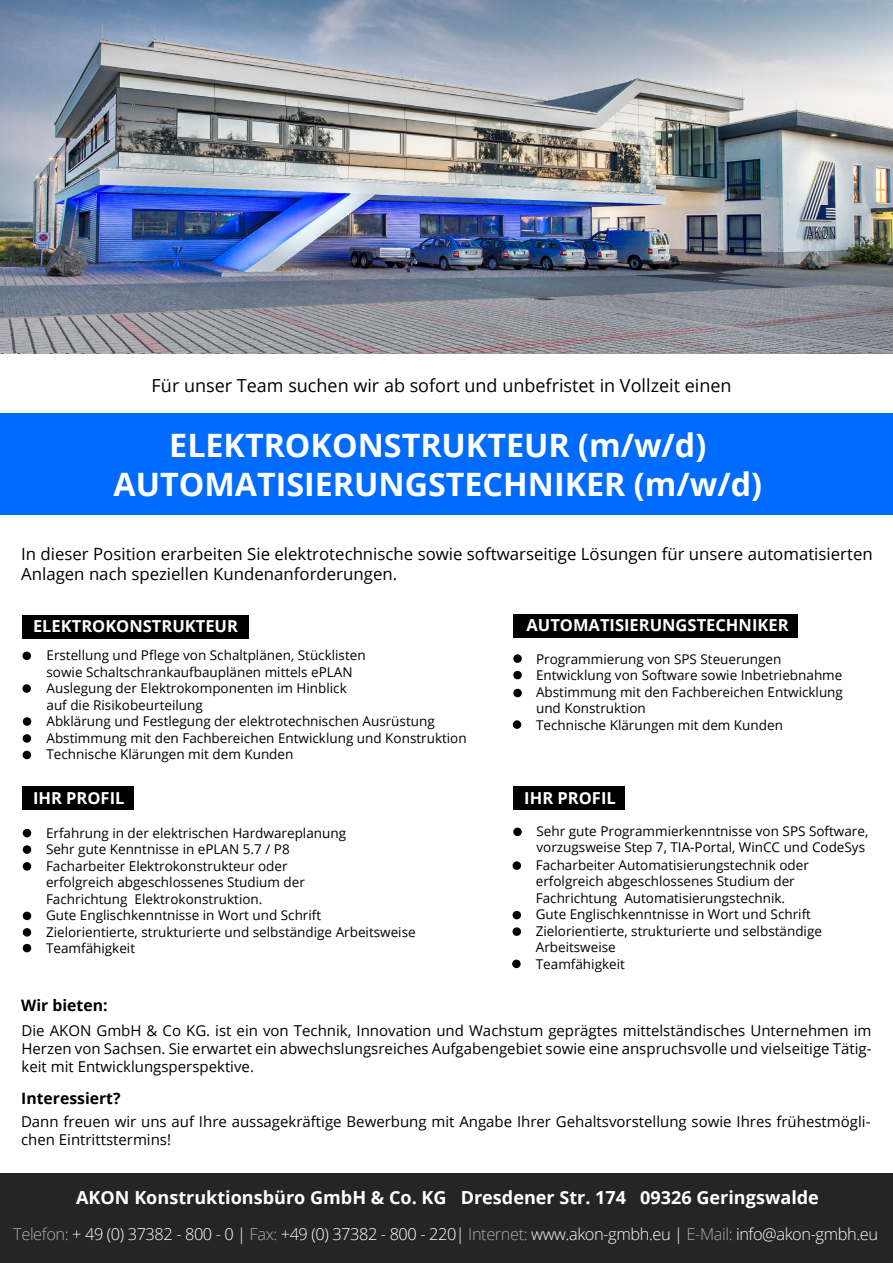
<style>
.page{position:relative;width:893px;height:1263px;background:#fff}
.page>*{position:absolute;margin:0;border:0;box-sizing:border-box;transform-origin:0 0}
.t1{font:700 32.25px/38.7px "Open Sans";color:#fff;text-align:center}
.t2{font:700 18px "Open Sans";color:#fff}
.t3{font:18px "Open Sans";color:#000}
.t4{font:16.8px/20.1px "Open Sans";color:#000}
.t5{font:700 16.5px "Open Sans";color:#fff}
.t6{font:300 16.35px "Open Sans";letter-spacing:-.025em;color:#fff}
.t7{font:700 15.75px "Open Sans";color:#000}
.t8{font:15px/18px "Open Sans";color:#000;text-align:justify}
.t9{font:13.5px/16.5px "Open Sans";color:#000}
.s1{color:#afafaf}
.s2{color:#aeaeae}
</style>
<div class="page">
<img style="left:0;top:0;width:893px;height:353px">
<div style="left:0;top:1174px;width:893px;height:89px;background:#252525"></div>
<div style="left:0;top:414px;width:893px;height:101px;background:#006cff"></div>
<div style="left:22px;top:652px;width:9px;height:8px;background:#000;border-radius:50%"></div>
<div style="left:513px;top:654px;width:9px;height:9px;background:#000;border-radius:50%"></div>
<div style="left:22px;top:684px;width:9px;height:9px;background:#000;border-radius:50%"></div>
<div style="left:513px;top:671px;width:9px;height:8px;background:#000;border-radius:50%"></div>
<div style="left:23px;top:734px;width:8px;height:9px;background:#000;border-radius:50%"></div>
<div style="left:23px;top:751px;width:8px;height:8px;background:#000;border-radius:50%"></div>
<div style="left:23px;top:717px;width:8px;height:9px;background:#000;border-radius:50%"></div>
<svg style="left:225px;top:30px;width:4px;height:5px"></svg>
<div style="left:22px;top:615px;width:226px;height:23px;background:#000"></div>
<div style="left:22px;top:787px;width:112px;height:23px;background:#000"></div>
<svg style="left:666px;top:30px;width:4px;height:5px"></svg>
<svg style="left:506px;top:30px;width:4px;height:5px"></svg>
<div style="left:514px;top:614px;width:284px;height:24px;background:#000"></div>
<div style="left:513px;top:828px;width:9px;height:8px;background:#000;border-radius:50%"></div>
<div style="left:23px;top:829px;width:8px;height:8px;background:#000;border-radius:50%"></div>
<div style="left:23px;top:845px;width:8px;height:9px;background:#000;border-radius:50%"></div>
<div style="left:23px;top:862px;width:8px;height:9px;background:#000;border-radius:50%"></div>
<div style="left:23px;top:912px;width:8px;height:8px;background:#000;border-radius:50%"></div>
<div style="left:23px;top:928px;width:8px;height:9px;background:#000;border-radius:50%"></div>
<div style="left:513px;top:720px;width:8px;height:9px;background:#000;border-radius:50%"></div>
<div style="left:513px;top:689px;width:9px;height:8px;background:#000;border-radius:50%"></div>
<div style="left:513px;top:861px;width:8px;height:9px;background:#000;border-radius:50%"></div>
<div style="left:513px;top:911px;width:8px;height:8px;background:#000;border-radius:50%"></div>
<div style="left:512px;top:927px;width:9px;height:9px;background:#000;border-radius:50%"></div>
<div style="left:513px;top:787px;width:112px;height:23px;background:#000"></div>
<div style="left:23px;top:944px;width:8px;height:8px;background:#000;border-radius:50%"></div>
<div style="left:512px;top:960px;width:9px;height:8px;background:#000;border-radius:50%"></div>
<h2 class="t3" style="left:152px;top:373px;width:581px">Für unser Team suchen wir ab sofort und unbefristet in Vollzeit einen</h2>
<h1 class="t1" style="left:114px;top:425px;width:650px">ELEKTROKONSTRUKTEUR (m/w/d)<br>AUTOMATISIERUNGSTECHNIKER (m/w/d)</h1>
<p class="t4" style="left:21px;top:544px;width:853px">In dieser Position erarbeiten Sie elektrotechnische sowie softwarseitige Lösungen für unsere automatisierten<br>Anlagen nach speziellen Kundenanforderungen.</p>
<p class="t5" style="left:33px;top:614px;width:206px">ELEKTROKONSTRUKTEUR</p>
<p class="t5" style="left:526px;top:614px;width:264px">AUTOMATISIERUNGSTECHNIKER</p>
<p class="t9" style="left:46px;top:647px;width:422px">Erstellung und Pflege von Schaltplänen, Stücklisten<br>sowie Schaltschrankaufbauplänen mittels ePLAN<br>Auslegung der Elektrokomponenten im Hinblick<br>auf die Risikobeurteilung<br>Abklärung und Festlegung der elektrotechnischen Ausrüstung Abstimmung mit den Fachbereichen Entwicklung und Konstruktion Technische Klärungen mit dem Kunden</p>
<p class="t9" style="left:536px;top:650px;width:308px">Programmierung von SPS Steuerungen Entwicklung von Software sowie Inbetriebnahme Abstimmung mit den Fachbereichen Entwicklung und Konstruktion<br>Technische Klärungen mit dem Kunden</p>
<p class="t5" style="left:33px;top:786px;width:93px">IHR PROFIL</p>
<p class="t5" style="left:524px;top:786px;width:93px">IHR PROFIL</p>
<p class="t9" style="left:46px;top:824px;width:302px">Erfahrung in der elektrischen Hardwareplanung<br>Sehr gute Kenntnisse in ePLAN 5.7 / P8</p>
<p class="t9" style="left:536px;top:822px;width:333px">Sehr gute Programmierkenntnisse von SPS Software, vorzugsweise Step 7, TIA-Portal, WinCC und CodeSys</p>
<p class="t9" style="left:536px;top:856px;width:288px">Facharbeiter Automatisierungstechnik oder erfolgreich abgeschlossenes Studium der Fachrichtung Automatisierungstechnik.<br>Gute Englischkenntnisse in Wort und Schrift Zielorientierte, strukturierte und selbständige Arbeitsweise<br>Teamfähigkeit</p>
<p class="t9" style="left:46px;top:857px;width:371px">Facharbeiter Elektrokonstrukteur oder<br>erfolgreich abgeschlossenes Studium der<br>Fachrichtung Elektrokonstruktion.<br>Gute Englischkenntnisse in Wort und Schrift Zielorientierte, strukturierte und selbständige Arbeitsweise Teamfähigkeit</p>
<p class="t7" style="left:21px;top:994px;width:88px">Wir bieten:</p>
<p class="t8" style="left:21px;top:1021px;width:852px">Die AKON GmbH &amp; Co KG. ist ein von Technik, Innovation und Wachstum geprägtes mittelständisches Unternehmen im Herzen von Sachsen. Sie erwartet ein abwechslungsreiches Aufgabengebiet sowie eine anspruchsvolle und vielseitige Tätig&shy;keit mit Entwicklungsperspektive.</p>
<p class="t8" style="left:21px;top:1112px;width:851px">Dann freuen wir uns auf Ihre aussagekräftige Bewerbung mit Angabe Ihrer Gehaltsvorstellung sowie Ihres frühestmögli&shy;chen Eintrittstermins!</p>
<p class="t7" style="left:21px;top:1087px;width:101px">Interessiert?</p>
<h2 class="t2" style="left:76px;top:1185px;width:744px">AKON Konstruktionsbüro GmbH &amp; Co. KG Dresdener Str. 174 09326 Geringswalde</h2>
<p class="t6" style="left:13px;top:1223px;width:866px"><span class="s1">Telefon:</span> + 49 (0) 37382 - 800 - 0 | <span class="s2">Fax:</span> +49 (0) 37382 - 800 - 220| <span class="s2">Internet:</span> www.akon-gmbh.eu | <span class="s2">E-Mail:</span> info@akon-gmbh.eu</p>
</div>
